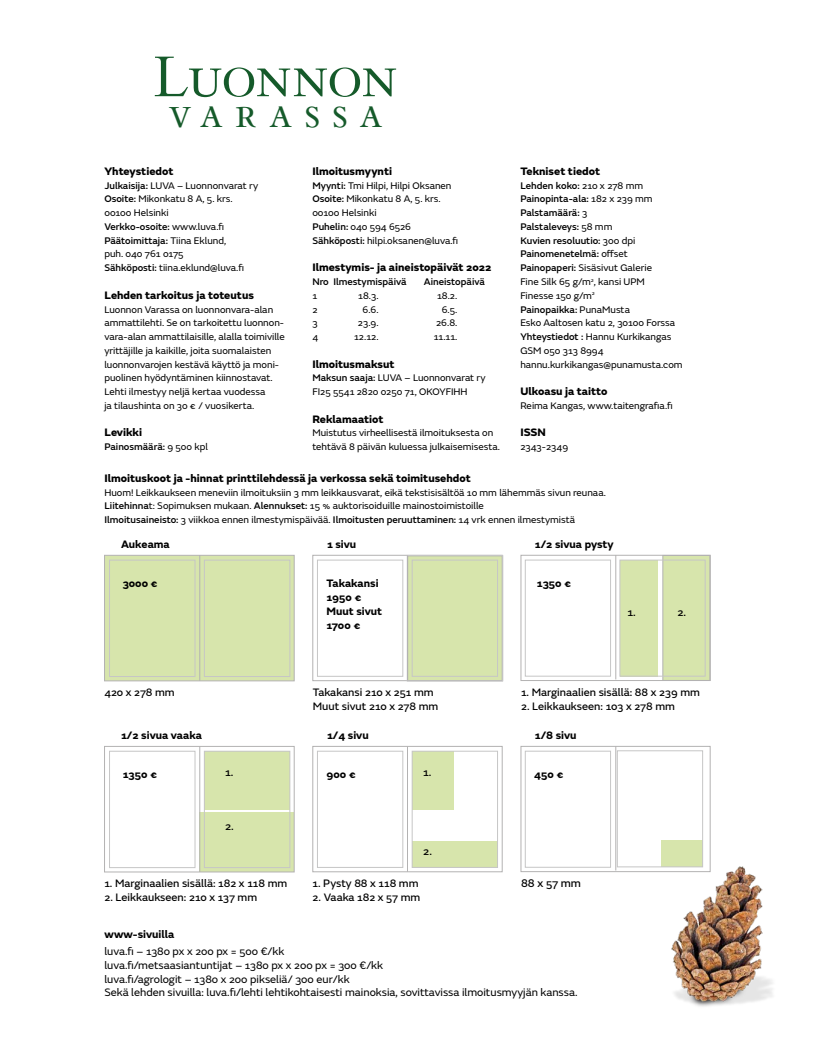
<style>
.page{position:relative;width:815px;height:1053px;background:#fff}
.page>*{position:absolute;margin:0;border:0;box-sizing:border-box;transform-origin:0 0}
.t1{font:63.5px "Bembo Std";letter-spacing:-.03em;color:#155a2a}
.t2{font:45.88px "Bembo Std";letter-spacing:.24em;color:#155a2a}
.t3{font:11.62px "FS Emeric Core";color:#000}
.t4{font:800 11.25px "FS Emeric";color:#000}
.t5{font:11.25px/13.8px "FS Emeric";color:#000}
.t6{font:11.25px/13.8px "FS Emeric Core";color:#000}
.t7{font:700 11.25px/13.8px "FS Emeric";color:#000}
.t8{font:10px/13.8px "FS Emeric";color:#000}
.t9{font:500 10px "FS Emeric";color:#000}
.s1{font-weight:500}
.s2{font-weight:400}
</style>
<div class="page">
<div style="left:204px;top:751px;width:86px;height:58px;background:#d7e5ac"></div>
<div style="left:104px;top:555px;width:191px;height:126px;background:#d7e5ac;border:1px solid #b3b2b2"></div>
<div style="left:204px;top:560px;width:86px;height:116px;border:1px solid #c6c6c6"></div>
<div style="left:109px;top:560px;width:86px;height:116px;border:1px solid #c6c6c6"></div>
<hr style="left:200px;top:555px;width:1px;height:125px;background:#b3b2b2">
<div style="left:407px;top:555px;width:96px;height:126px;background:#d7e5ac"></div>
<div style="left:312px;top:555px;width:191px;height:126px;border:1px solid #b3b2b2"></div>
<div style="left:407px;top:555px;width:96px;height:126px;border:1px solid #c6c6c6"></div>
<div style="left:412px;top:560px;width:86px;height:116px;border:1px solid #c6c6c6"></div>
<div style="left:317px;top:560px;width:86px;height:116px;border:1px solid #c6c6c6"></div>
<hr style="left:407px;top:555px;width:1px;height:125px;background:#b3b2b2">
<div style="left:521px;top:745px;width:190px;height:127px;border:1px solid #b3b2b2"></div>
<div style="left:617px;top:750px;width:86px;height:116px;border:1px solid #c6c6c6"></div>
<div style="left:525px;top:751px;width:86px;height:116px;border:1px solid #c6c6c6"></div>
<hr style="left:616px;top:746px;width:1px;height:124px;background:#b3b2b2">
<div style="left:662px;top:555px;width:48px;height:125px;background:#d7e5ac;border:1px solid #b3b2b2"></div>
<div style="left:521px;top:555px;width:190px;height:126px;border:1px solid #b3b2b2"></div>
<div style="left:620px;top:560px;width:38px;height:116px;background:#d7e5ac"></div>
<div style="left:620px;top:560px;width:85px;height:116px;border:1px solid #c6c6c6"></div>
<div style="left:525px;top:560px;width:86px;height:116px;border:1px solid #c6c6c6"></div>
<hr style="left:616px;top:555px;width:1px;height:124px;background:#b3b2b2">
<div style="left:200px;top:812px;width:94px;height:60px;background:#d7e5ac"></div>
<div style="left:104px;top:746px;width:191px;height:126px;border:1px solid #b3b2b2"></div>
<div style="left:204px;top:751px;width:86px;height:116px;border:1px solid #c6c6c6"></div>
<div style="left:109px;top:751px;width:86px;height:116px;border:1px solid #c6c6c6"></div>
<hr style="left:200px;top:746px;width:1px;height:125px;background:#b3b2b2">
<div style="left:412px;top:751px;width:41px;height:58px;background:#d7e5ac"></div>
<div style="left:412px;top:840px;width:85px;height:27px;background:#d7e5ac"></div>
<div style="left:312px;top:746px;width:191px;height:126px;border:1px solid #b3b2b2"></div>
<div style="left:412px;top:751px;width:86px;height:116px;border:1px solid #c6c6c6"></div>
<div style="left:317px;top:751px;width:86px;height:116px;border:1px solid #c6c6c6"></div>
<hr style="left:407px;top:746px;width:1px;height:125px;background:#b3b2b2">
<img style="left:650px;top:837px;width:123px;height:170px">
<h1 class="t1" style="left:154px;top:39px;width:246px">Luonnon</h1>
<h2 class="t2" style="left:168px;top:85px;width:217px">varassa</h2>
<p class="t4" style="left:104px;top:162px;width:71px">Yhteystiedot</p>
<p class="t8" style="left:104px;top:178px;width:155px"><span class="s1">Julkaisija:</span> LUVA – Luonnonvarat ry<br><span class="s1">Osoite:</span> Mikonkatu 8 A, 5. krs.<br>00100 Helsinki<br><span class="s1">Verkko-osoite:</span> www.luva.fi<br><span class="s1">Päätoimittaja:</span> Tiina Eklund,<br>puh. 040 761 0175<br><span class="s1">Sähköposti:</span> tiina.eklund@luva.fi</p>
<p class="t4" style="left:104px;top:286px;width:151px">Lehden tarkoitus ja toteutus</p>
<p class="t8" style="left:104px;top:302px;width:182px">Luonnon Varassa on luonnonvara-alan ammattilehti. Se on tarkoitettu luonnon&shy;vara-alan ammattilaisille, alalla toimiville yrittäjille ja kaikille, joita suomalaisten luonnonvarojen kestävä käyttö ja moni&shy;puolinen hyödyntäminen kiinnostavat.<br>Lehti ilmestyy neljä kertaa vuodessa<br>ja tilaushinta on 30 € / vuosikerta.</p>
<p class="t4" style="left:104px;top:423px;width:39px">Levikki</p>
<p class="t9" style="left:104px;top:439px;width:105px">Painosmäärä: <span class="s2">9 500 kpl</span></p>
<p class="t4" style="left:312px;top:162px;width:81px">Ilmoitusmyynti</p>
<p class="t8" style="left:312px;top:178px;width:147px"><span class="s1">Myynti:</span> Tmi Hilpi, Hilpi Oksanen<br><span class="s1">Osoite:</span> Mikonkatu 8 A, 5. krs.<br>00100 Helsinki<br><span class="s1">Puhelin:</span> 040 594 6526<br><span class="s1">Sähköposti:</span> hilpi.oksanen@luva.fi</p>
<p class="t4" style="left:312px;top:258px;width:181px">Ilmestymis- ja aineistopäivät 2022</p>
<p class="t9" style="left:312px;top:274px;width:96px">Nro Ilmestymispäivä</p>
<p class="t9" style="left:424px;top:274px;width:63px">Aineistopäivä</p>
<p class="t8" style="left:312px;top:288px;width:6px">1</p>
<p class="t8" style="left:358px;top:288px;width:22px">18.3.</p>
<p class="t8" style="left:437px;top:288px;width:22px">18.2.</p>
<p class="t8" style="left:312px;top:302px;width:7px">2</p>
<p class="t8" style="left:363px;top:302px;width:18px">6.6.</p>
<p class="t8" style="left:442px;top:302px;width:17px">6.5.</p>
<p class="t8" style="left:312px;top:315px;width:7px">3</p>
<p class="t8" style="left:358px;top:315px;width:22px">23.9.</p>
<p class="t8" style="left:436px;top:315px;width:23px">26.8.</p>
<p class="t8" style="left:312px;top:329px;width:7px">4</p>
<p class="t8" style="left:354px;top:329px;width:26px">12.12.</p>
<p class="t8" style="left:434px;top:329px;width:25px">11.11.</p>
<p class="t4" style="left:312px;top:355px;width:84px">Ilmoitusmaksut</p>
<p class="t8" style="left:312px;top:370px;width:175px"><span class="s1">Maksun saaja:</span> LUVA – Luonnonvarat ry<br>FI25 5541 2820 0250 71, OKOYFIHH</p>
<p class="t4" style="left:312px;top:410px;width:73px">Reklamaatiot</p>
<p class="t8" style="left:312px;top:425px;width:189px">Muistutus virheellisestä ilmoituksesta on tehtävä 8 päivän kuluessa julkaisemisesta.</p>
<p class="t4" style="left:520px;top:162px;width:81px">Tekniset tiedot</p>
<p class="t8" style="left:520px;top:178px;width:164px"><span class="s1">Lehden koko:</span> 210 x 278 mm<br><span class="s1">Painopinta-ala:</span> 182 x 239 mm<br><span class="s1">Palstamäärä:</span> 3<br><span class="s1">Palstaleveys:</span> 58 mm<br><span class="s1">Kuvien resoluutio:</span> 300 dpi<br><span class="s1">Painomenetelmä:</span> offset<br><span class="s1">Painopaperi:</span> Sisäsivut Galerie<br>Fine Silk 65 g/m<sup>2</sup>, kansi UPM<br>Finesse 150 g/m<sup>2<br></sup><span class="s1">Painopaikka:</span> PunaMusta<br>Esko Aaltosen katu 2, 30100 Forssa<br><span class="s1">Yhteystiedot :</span> Hannu Kurkikangas<br>GSM 050 313 8994 hannu.kurkikangas@punamusta.com</p>
<p class="t4" style="left:520px;top:382px;width:89px">Ulkoasu ja taitto</p>
<p class="t8" style="left:520px;top:398px;width:154px">Reima Kangas, www.taitengrafia.fi</p>
<p class="t4" style="left:520px;top:423px;width:27px">ISSN</p>
<p class="t8" style="left:520px;top:439px;width:49px">2343-2349</p>
<p class="t4" style="left:104px;top:469px;width:368px">Ilmoituskoot ja -hinnat printtilehdessä ja verkossa sekä toimitusehdot</p>
<p class="t8" style="left:104px;top:485px;width:503px">Huom! Leikkaukseen meneviin ilmoituksiin 3 mm leikkausvarat, eikä tekstisisältöä 10 mm lähemmäs sivun reunaa.<br><span class="s1">Liitehinna</span>t: Sopimuksen mukaan. <span class="s1">Alennukset:</span> 15 % auktorisoiduille mainostoimistoille<br><span class="s1">Ilmoitusaineisto:</span> 3 viikkoa ennen ilmestymispäivää. <span class="s1">Ilmoitusten peruuttaminen:</span> 14 vrk ennen ilmestymistä</p>
<p class="t7" style="left:121px;top:536px;width:50px">Aukeama</p>
<p class="t7" style="left:327px;top:536px;width:31px">1 sivu</p>
<p class="t7" style="left:535px;top:536px;width:80px">1/2 sivua pysty</p>
<p class="t7" style="left:123px;top:575px;width:37px">3000 €</p>
<p class="t7" style="left:326px;top:575px;width:57px">Takakansi<br>1950 €<br>Muut sivut<br>1700 €</p>
<p class="t7" style="left:537px;top:576px;width:36px">1350 €</p>
<p class="t3" style="left:627px;top:604px;width:10px">1.</p>
<p class="t3" style="left:677px;top:604px;width:10px">2.</p>
<p class="t6" style="left:104px;top:685px;width:72px">420 x 278 mm</p>
<p class="t6" style="left:313px;top:684px;width:127px">Takakansi 210 x 251 mm<br>Muut sivut 210 x 278 mm</p>
<p class="t6" style="left:521px;top:684px;width:180px">1. Marginaalien sisällä: 88 x 239 mm</p>
<p class="t6" style="left:521px;top:698px;width:155px">2. Leikkaukseen: 103 x 278 mm</p>
<p class="t7" style="left:121px;top:727px;width:82px">1/2 sivua vaaka</p>
<p class="t7" style="left:327px;top:727px;width:43px">1/4 sivu</p>
<p class="t7" style="left:535px;top:727px;width:43px">1/8 sivu</p>
<p class="t7" style="left:123px;top:766px;width:36px">1350 €</p>
<p class="t3" style="left:225px;top:763px;width:10px">1.</p>
<p class="t7" style="left:326px;top:766px;width:31px">900 €</p>
<p class="t3" style="left:423px;top:763px;width:10px">1.</p>
<p class="t7" style="left:534px;top:766px;width:31px">450 €</p>
<p class="t3" style="left:225px;top:817px;width:10px">2.</p>
<p class="t3" style="left:423px;top:843px;width:10px">2.</p>
<p class="t6" style="left:104px;top:876px;width:184px">1. Marginaalien sisällä: 182 x 118 mm</p>
<p class="t6" style="left:104px;top:889px;width:154px">2. Leikkaukseen: 210 x 137 mm</p>
<p class="t6" style="left:313px;top:875px;width:107px">1. Pysty 88 x 118 mm</p>
<p class="t6" style="left:313px;top:889px;width:109px">2. Vaaka 182 x 57 mm</p>
<p class="t3" style="left:521px;top:874px;width:61px">88 x 57 mm</p>
<p class="t7" style="left:104px;top:926px;width:71px">www-sivuilla</p>
<p class="t5" style="left:104px;top:943px;width:475px">luva.fi – 1380 px x 200 px = 500 €/kk<br>luva.fi/metsaasiantuntijat – 1380 px x 200 px = 300 €/kk<br>luva.fi/agrologit – 1380 x 200 pikseliä/ 300 eur/kk<br>Sekä lehden sivuilla: luva.fi/lehti lehtikohtaisesti mainoksia, sovittavissa ilmoitusmyyjän kanssa.</p>
</div>
